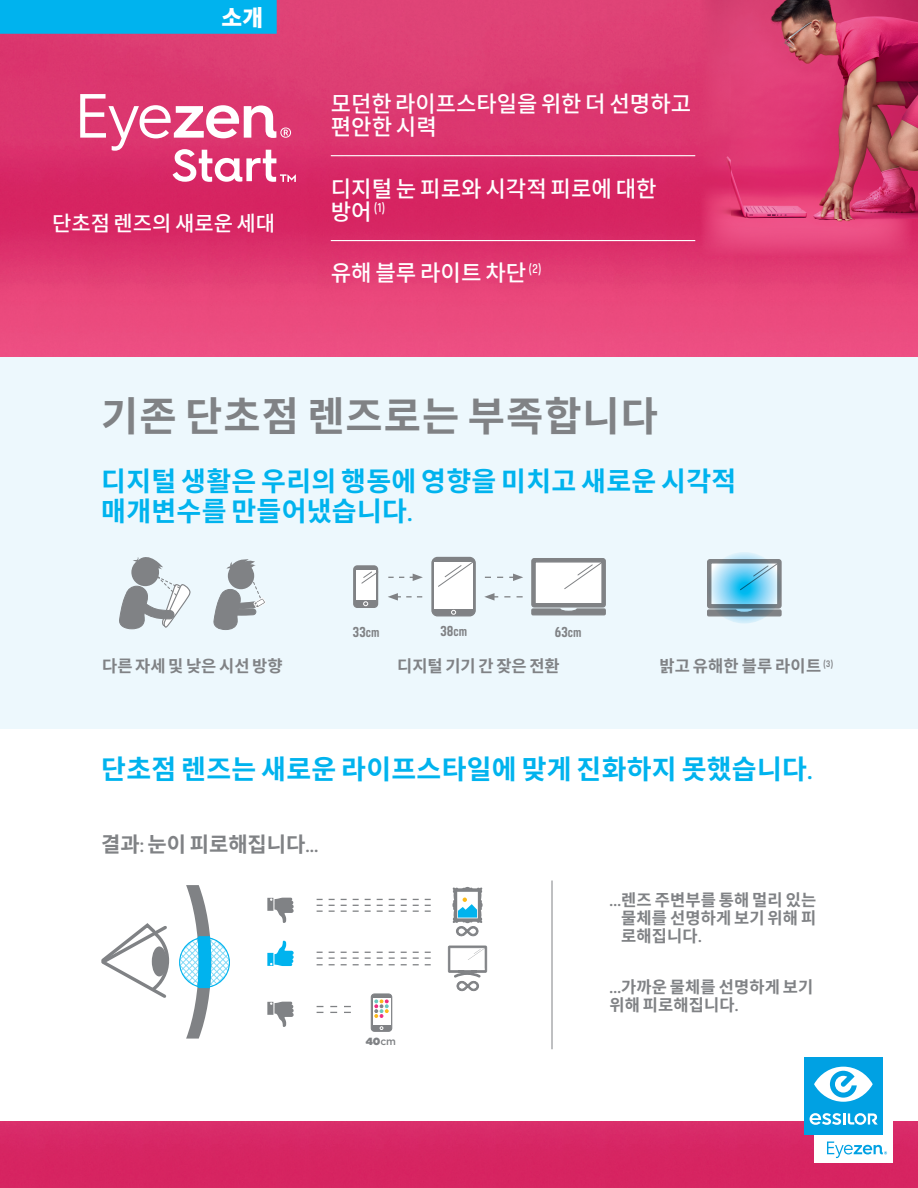
<style>
.page{position:relative;width:918px;height:1188px;background:#fff}
.page>*{position:absolute;margin:0;border:0;box-sizing:border-box;transform-origin:0 0}
.t1{font:700 40.5px "Noto Sans CJ Kkr";letter-spacing:.025em;color:#808285}
.t2{font:700 27px/30px "Noto Sans CJ Kkr";letter-spacing:.01em;color:#00b3ee}
.t3{font:500 22.5px/22.5px "Noto Sans CJ Kkr";color:#fff}
.t4{font:900 22.5px "Noto Sans CJ Kkr";color:#fff}
.t5{font:700 21px "Noto Sans CJ Kkr";color:#808285}
.t6{font:500 21px "Noto Sans CJ Kkr";color:#fff}
.t7{font:700 16.5px/18px "Noto Sans CJ Kkr";letter-spacing:.01em;color:#808285;text-align:justify}
.t8{font:700 16.5px "Noto Sans CJ Kkr";letter-spacing:.08em;color:#808285}
.t9{font:800 14.7px "Akhand Soft";color:#808285}
.t10{font:600 13.05px "Akhand Soft";color:#fff}
.t11{font:900 10.35px "Gotham";color:#808285}
.s1{font-family:"Noto Sans CJ Kkr";font-weight:500;font-size:22.5px}
.s2{font-family:"Akhand Soft"}
.s3{font-size:12px}
.s4{font-weight:500}
.s5{font-family:"Akhand Soft";font-weight:800}
</style>
<div class="page">
<div style="left:0;top:1121px;width:918px;height:67px;background:#d72562"></div>
<img style="left:0;top:0;width:918px;height:358px">
<img style="left:688px;top:0;width:230px;height:269px">
<img style="left:731px;top:0;width:187px;height:219px">
<div style="left:0;top:358px;width:918px;height:371px;background:#edf8fd"></div>
<div style="left:707px;top:559px;width:75px;height:50px;border:1px solid #808285;border-radius:2px"></div>
<svg style="left:707px;top:609px;width:75px;height:8px"></svg>
<svg style="left:771px;top:562px;width:8px;height:11px"></svg>
<svg style="left:707px;top:552px;width:75px;height:72px;background:#85bfd7"></svg>
<svg style="left:119px;top:557px;width:72px;height:73px"></svg>
<svg style="left:213px;top:559px;width:53px;height:71px"></svg>
<div style="left:532px;top:559px;width:73px;height:48px;background:#808285;border-radius:2px"></div>
<div style="left:531px;top:558px;width:75px;height:50px;border:1px solid #808285;border-radius:2px"></div>
<svg style="left:531px;top:608px;width:75px;height:8px"></svg>
<div style="left:534px;top:561px;width:69px;height:43px;background:#fff;border:1px solid #808285"></div>
<svg style="left:564px;top:561px;width:39px;height:29px"></svg>
<div style="left:432px;top:557px;width:43px;height:59px;background:#808285;border-radius:5px"></div>
<div style="left:431px;top:557px;width:45px;height:59px;border:1px solid #808285;border-radius:5px"></div>
<div style="left:434px;top:562px;width:39px;height:46px;background:#fff"></div>
<svg style="left:438px;top:562px;width:35px;height:25px"></svg>
<svg style="left:451px;top:610px;width:5px;height:5px"></svg>
<div style="left:354px;top:566px;width:24px;height:41px;background:#808285;border-radius:4px"></div>
<div style="left:353px;top:565px;width:25px;height:43px;border:1px solid #808285;border-radius:4px"></div>
<div style="left:356px;top:570px;width:20px;height:30px;background:#fff"></div>
<svg style="left:363px;top:601px;width:5px;height:5px"></svg>
<svg style="left:361px;top:571px;width:18px;height:13px"></svg>
<svg style="left:388px;top:574px;width:35px;height:7px"></svg>
<svg style="left:484px;top:593px;width:39px;height:8px"></svg>
<svg style="left:485px;top:574px;width:38px;height:7px"></svg>
<svg style="left:388px;top:593px;width:34px;height:8px"></svg>
<hr style="left:552px;top:880px;width:1px;height:169px;background:#808285">
<svg style="left:101px;top:923px;width:69px;height:75px"></svg>
<svg style="left:180px;top:885px;width:49px;height:154px"></svg>
<div style="left:179px;top:937px;width:51px;height:51px;border:1px solid #00b3ee;border-radius:50%"></div>
<svg style="left:317px;top:1006px;width:34px;height:7px"></svg>
<div style="left:371px;top:994px;width:21px;height:37px;background:#808285;border-radius:3px"></div>
<div style="left:371px;top:993px;width:21px;height:39px;border:1px solid #808285;border-radius:3px"></div>
<svg style="left:373px;top:998px;width:17px;height:27px"></svg>
<svg style="left:375px;top:1000px;width:13px;height:18px"></svg>
<svg style="left:267px;top:1002px;width:27px;height:25px"></svg>
<svg style="left:317px;top:952px;width:114px;height:13px"></svg>
<svg style="left:317px;top:899px;width:114px;height:13px"></svg>
<svg style="left:267px;top:898px;width:27px;height:25px"></svg>
<svg style="left:267px;top:941px;width:27px;height:25px"></svg>
<svg style="left:448px;top:887px;width:39px;height:105px"></svg>
<div style="left:0;top:0;width:277px;height:34px;background:#00b3ee"></div>
<hr style="left:331px;top:155px;width:364px;height:1px;background:#fff">
<hr style="left:331px;top:240px;width:364px;height:1px;background:#fff">
<svg style="left:80px;top:94px;width:216px;height:88px"></svg>
<div style="left:814px;top:1084px;width:79px;height:79px;background:#fff"></div>
<div style="left:804px;top:1058px;width:79px;height:77px;background:#00a1e3"></div>
<svg style="left:810px;top:1113px;width:68px;height:12px"></svg>
<svg style="left:814px;top:1067px;width:59px;height:35px"></svg>
<svg style="left:827px;top:1142px;width:60px;height:16px"></svg>
<h3 class="t4" style="left:222px;top:5px;width:43px">소개</h3>
<p class="t6" style="left:52px;top:211px;width:225px">단초점 렌즈의 새로운 세대</p>
<h3 class="t3" style="left:331px;top:93px;width:362px">모던한 라이프스타일을 위한 더 선명하고 편안한 시력</h3>
<h3 class="t3" style="left:331px;top:178px;width:327px">디지털 눈 피로와 시각적 피로에 대한</h3>
<p class="t10" style="left:331px;top:201px;width:56px"><span class="s1">방어</span> (1)</p>
<h3 class="t3" style="left:331px;top:262px;width:212px">유해 블루 라이트 차단 <sup>(2)</sup></h3>
<h1 class="t1" style="left:101px;top:393px;width:558px">기존 단초점 렌즈로는 부족합니다</h1>
<h2 class="t2" style="left:101px;top:467px;width:637px">디지털 생활은 우리의 행동에 영향을 미치고 새로운 시각적 매개변수를 만들어냈습니다<span class="s2">.</span></h2>
<p class="t9" style="left:353px;top:624px;width:28px">33<span class="s3">cm</span></p>
<p class="t9" style="left:440px;top:623px;width:28px">38<span class="s3">cm</span></p>
<p class="t9" style="left:555px;top:624px;width:28px">63<span class="s3">cm</span></p>
<p class="t8" style="left:102px;top:657px;width:182px">다른자세및낮은시선방향</p>
<p class="t7" style="left:397px;top:658px;width:164px">디지털 기기 간 잦은 전환</p>
<p class="t7" style="left:659px;top:658px;width:176px">밝고 유해한 블루 라이트 <sup>(3)</sup></p>
<h2 class="t2" style="left:101px;top:755px;width:713px">단초점 렌즈는 새로운 라이프스타일에 맞게 진화하지 못했습니다<span class="s2">.</span></h2>
<p class="t5" style="left:101px;top:833px;width:219px">결과<span class="s2">:</span> 눈이 피로해집니다<span class="s2">...</span></p>
<p class="t11" style="left:366px;top:1034px;width:32px">40<span class="s4">cm</span></p>
<p class="t7" style="left:621px;top:891px;width:196px;text-indent:-12px"><span class="s5">...</span>렌즈 주변부를 통해 멀리 있는 물체를 선명하게 보기 위해 피 로해집니다<span class="s5">.</span></p>
<p class="t7" style="left:609px;top:978px;width:205px"><span class="s5">...</span>가까운 물체를 선명하게 보기 위해 피로해집니다<span class="s5">.</span></p>
</div>
